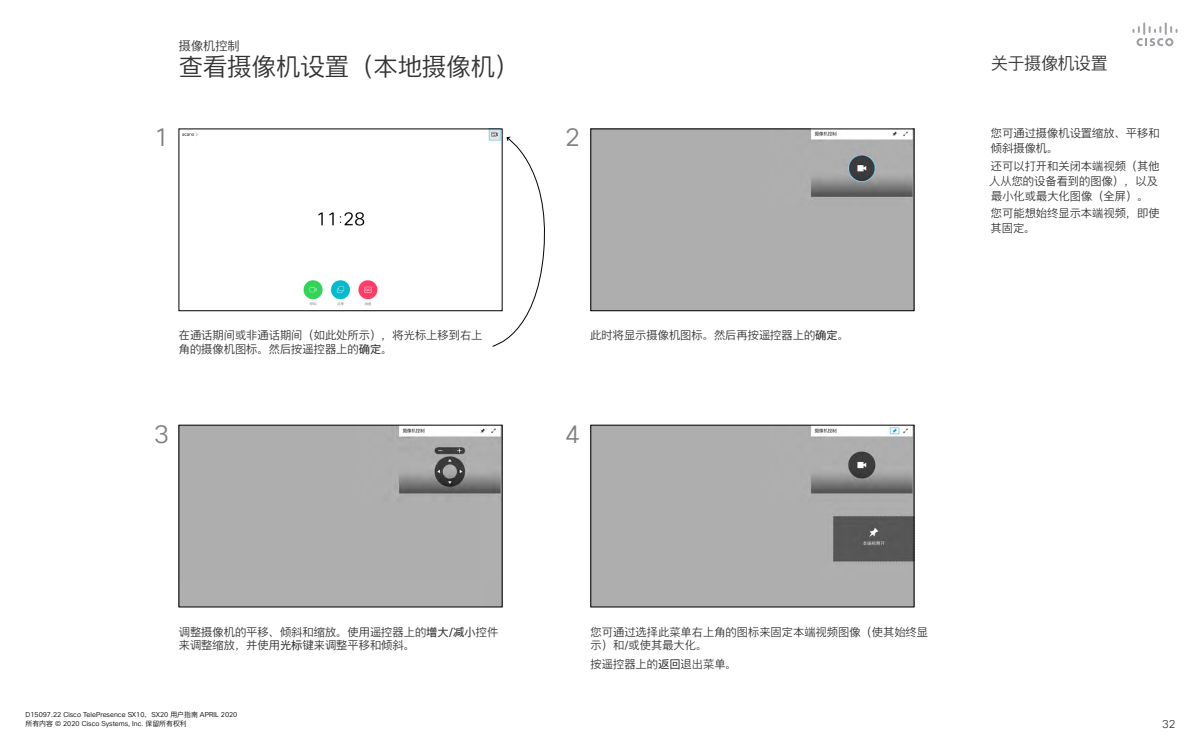
<style>
.page{position:relative;width:1200px;height:750px;background:#fff}
.page>*{position:absolute;margin:0;border:0;box-sizing:border-box;transform-origin:0 0}
.t1{font:25px "Cisco Sans CHS Light";color:#808080}
.Subhead1{font:24.31px "Cisco Sans CHS Light";color:#333}
.Right_Column_About_h{font:16.88px "Cisco Sans CHS Light";letter-spacing:-.015em;color:#333}
.Small_chapter_runnin{font:12.19px "Cisco Sans CHS Light";letter-spacing:.005em;color:#333}
.CartoonAnnotation{font:11.25px/13.5px "Cisco Sans CHS Light";color:#333}
.Body{font:11.25px/15px "Cisco Sans CHS Light";color:#333}
.t2{font:11.25px "Cisco Sans CHS Light";color:#3d3d3d}
.t3{font:6.88px/8.2px "Cisco Sans CHS Light";color:#000}
.s1{font-family:"Cisco Sans CHS"}
</style>
<div class="page">
<svg style="left:1132px;top:22px;width:46px;height:24px"></svg>
<img style="left:182px;top:131px;width:318px;height:175px">
<div style="left:181px;top:427px;width:319px;height:178px;background:#aeaeae"></div>
<img style="left:593px;top:427px;width:319px;height:178px">
<div style="left:593px;top:131px;width:319px;height:178px;background:#aeaeae"></div>
<div style="left:591px;top:129px;width:323px;height:182px;border:1px solid #000"></div>
<svg style="left:492px;top:137px;width:53px;height:210px"></svg>
<h2 class="Small_chapter_runnin" style="left:179px;top:38px;width:62px">摄像机控制</h2>
<h1 class="Subhead1" style="left:179px;top:51px;width:342px">查看摄像机设置（本地摄像机）</h1>
<p class="t1" style="left:154px;top:121px;width:17px">1</p>
<p class="t1" style="left:565px;top:121px;width:16px">2</p>
<p class="CartoonAnnotation" style="left:179px;top:329px;width:305px">在通话期间或非通话期间（如此处所示），将光标上移到右上</p>
<p class="CartoonAnnotation" style="left:590px;top:329px;width:260px">此时将显示摄像机图标。然后再按遥控器上的<span class="s1">确定</span>。</p>
<p class="CartoonAnnotation" style="left:179px;top:342px;width:215px">角的摄像机图标。然后按遥控器上的<span class="s1">确定</span>。</p>
<p class="t1" style="left:154px;top:418px;width:17px">3</p>
<p class="t1" style="left:565px;top:418px;width:16px">4</p>
<h2 class="Right_Column_About_h" style="left:991px;top:52px;width:118px">关于摄像机设置</h2>
<p class="Body" style="left:991px;top:125px;width:170px">您可通过摄像机设置缩放、平移和倾斜摄像机。</p>
<p class="Body" style="left:989px;top:158px;width:172px">还可以打开和关闭本端视频（其他人从您的设备看到的图像），以及最小化或最大化图像（全屏）。</p>
<p class="Body" style="left:991px;top:206px;width:171px">您可能想始终显示本端视频，即使其固定。</p>
<p class="CartoonAnnotation" style="left:179px;top:625px;width:321px">调整摄像机的平移、倾斜和缩放。使用遥控器上的<span class="s1">增大/减小</span>控件来调整缩放，并使用<span class="s1">光标</span>键来调整平移和倾斜。</p>
<p class="CartoonAnnotation" style="left:591px;top:625px;width:339px">您可通过选择此菜单右上角的图标来固定本端视频图像（使其始终显示）和/或使其最大化。</p>
<p class="CartoonAnnotation" style="left:591px;top:658px;width:148px">按遥控器上的<span class="s1">返回</span>退出菜单。</p>
<p class="t3" style="left:26px;top:711px;width:213px">D15097.22 Cisco TelePresence SX10、SX20 用户指南 APRIL 2020所有内容 © 2020 Cisco Systems, Inc. 保留所有权利</p>
<p class="t2" style="left:1162px;top:716px;width:15px">32</p>
</div>
